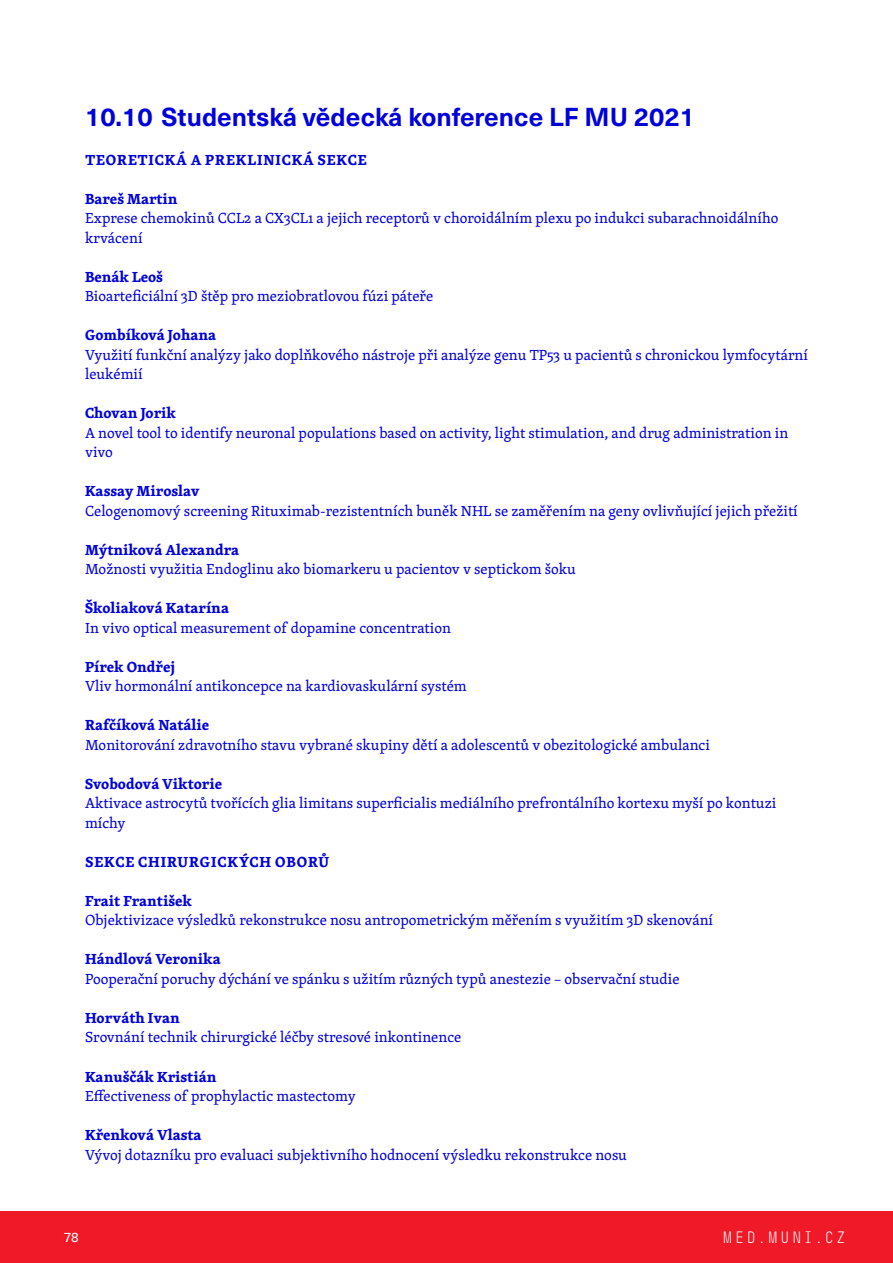
<style>
.page{position:relative;width:893px;height:1263px;background:#fff}
.page>*{position:absolute;margin:0;border:0;box-sizing:border-box;transform-origin:0 0}
.t1{font:700 25.5px "Neue Haas Unica Pro";color:#0000dc}
.t2{font:16.5px "Muni";letter-spacing:.015em;color:#fff}
.TEXT-LEFT-bez_odsaze{font:15px/19.5px "Skolar Latin Pro";color:#0000dc}
.TEXT-BOLD-left-bez_o{font:700 15px "Skolar Latin Pro";color:#0000dc}
.N5{font:700 15px "Skolar Latin Pro";letter-spacing:.06em;color:#0000dc}
.t3{font:13.5px "Neue Haas Unica Pro";color:#fff}
</style>
<div class="page">
<div style="left:0;top:1211px;width:893px;height:52px;background:#f01928"></div>
<p class="t1" style="left:85px;top:101px;width:611px">10.10 Studentská vědecká konference LF MU 2021</p>
<p class="N5" style="left:85px;top:148px;width:283px">TEORETICKÁ A PREKLINICKÁ SEKCE</p>
<p class="TEXT-BOLD-left-bez_o" style="left:85px;top:187px;width:94px">Bareš Martin</p>
<p class="TEXT-LEFT-bez_odsaze" style="left:85px;top:208px;width:695px">Exprese chemokinů CCL2 a CX3CL1 a jejich receptorů v choroidálním plexu po indukci subarachnoidálního krvácení</p>
<p class="TEXT-BOLD-left-bez_o" style="left:85px;top:265px;width:79px">Benák Leoš</p>
<p class="TEXT-LEFT-bez_odsaze" style="left:85px;top:286px;width:350px">Bioarteficiální 3D štěp pro meziobratlovou fúzi páteře</p>
<p class="TEXT-BOLD-left-bez_o" style="left:85px;top:323px;width:133px">Gombíková Johana</p>
<p class="TEXT-LEFT-bez_odsaze" style="left:85px;top:345px;width:724px">Využití funkční analýzy jako doplňkového nástroje při analýze genu TP53 u pacientů s chronickou lymfocytární leukémií</p>
<p class="TEXT-BOLD-left-bez_o" style="left:85px;top:401px;width:92px">Chovan Jorik</p>
<p class="TEXT-LEFT-bez_odsaze" style="left:85px;top:423px;width:705px">A novel tool to identify neuronal populations based on activity, light stimulation, and drug administration in vivo</p>
<p class="TEXT-BOLD-left-bez_o" style="left:85px;top:479px;width:116px">Kassay Miroslav</p>
<p class="TEXT-LEFT-bez_odsaze" style="left:85px;top:501px;width:714px">Celogenomový screening Rituximab-rezistentních buněk NHL se zaměřením na geny ovlivňující jejich přežití</p>
<p class="TEXT-BOLD-left-bez_o" style="left:85px;top:538px;width:156px">Mýtniková Alexandra</p>
<p class="TEXT-LEFT-bez_odsaze" style="left:85px;top:559px;width:492px">Možnosti využitia Endoglinu ako biomarkeru u pacientov v septickom šoku</p>
<p class="TEXT-BOLD-left-bez_o" style="left:85px;top:596px;width:145px">Školiaková Katarína</p>
<p class="TEXT-LEFT-bez_odsaze" style="left:85px;top:618px;width:367px">In vivo optical measurement of dopamine concentration</p>
<p class="TEXT-BOLD-left-bez_o" style="left:85px;top:655px;width:92px">Pírek Ondřej</p>
<p class="TEXT-LEFT-bez_odsaze" style="left:85px;top:676px;width:383px">Vliv hormonální antikoncepce na kardiovaskulární systém</p>
<p class="TEXT-BOLD-left-bez_o" style="left:85px;top:713px;width:126px">Rafčíková Natálie</p>
<p class="TEXT-LEFT-bez_odsaze" style="left:85px;top:735px;width:626px">Monitorování zdravotního stavu vybrané skupiny dětí a adolescentů v obezitologické ambulanci</p>
<p class="TEXT-BOLD-left-bez_o" style="left:85px;top:772px;width:139px">Svobodová Viktorie</p>
<p class="TEXT-LEFT-bez_odsaze" style="left:85px;top:793px;width:693px">Aktivace astrocytů tvořících glia limitans superficialis mediálního prefrontálního kortexu myší po kontuzi míchy</p>
<p class="N5" style="left:85px;top:850px;width:245px">SEKCE CHIRURGICKÝCH OBORŮ</p>
<p class="TEXT-BOLD-left-bez_o" style="left:85px;top:889px;width:108px">Frait František</p>
<p class="TEXT-LEFT-bez_odsaze" style="left:85px;top:910px;width:630px">Objektivizace výsledků rekonstrukce nosu antropometrickým měřením s využitím 3D skenování</p>
<p class="TEXT-BOLD-left-bez_o" style="left:85px;top:947px;width:137px">Hándlová Veronika</p>
<p class="TEXT-LEFT-bez_odsaze" style="left:85px;top:969px;width:596px">Pooperační poruchy dýchání ve spánku s užitím různých typů anestezie – observační studie</p>
<p class="TEXT-BOLD-left-bez_o" style="left:85px;top:1006px;width:96px">Horváth Ivan</p>
<p class="TEXT-LEFT-bez_odsaze" style="left:85px;top:1027px;width:378px">Srovnání technik chirurgické léčby stresové inkontinence</p>
<p class="TEXT-BOLD-left-bez_o" style="left:85px;top:1064px;width:133px">Kanuščák Kristián</p>
<p class="TEXT-LEFT-bez_odsaze" style="left:85px;top:1086px;width:272px">Effectiveness of prophylactic mastectomy</p>
<p class="TEXT-BOLD-left-bez_o" style="left:85px;top:1123px;width:118px">Křenková Vlasta</p>
<p class="TEXT-LEFT-bez_odsaze" style="left:85px;top:1144px;width:543px">Vývoj dotazníku pro evaluaci subjektivního hodnocení výsledku rekonstrukce nosu</p>
<p class="t3" style="left:64px;top:1229px;width:17px">78</p>
<p class="t2" style="left:722px;top:1229px;width:126px">MED.MUNI.CZ</p>
</div>
